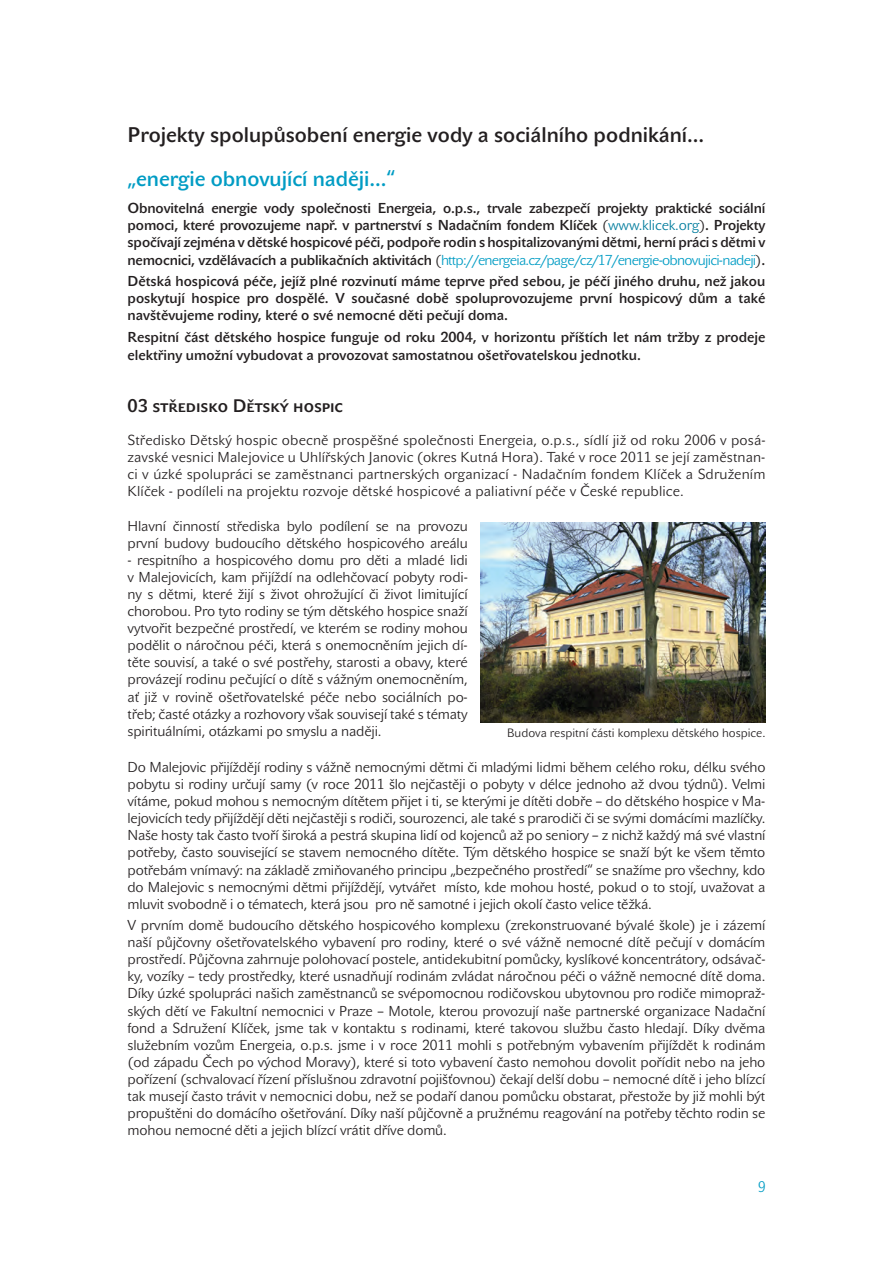
<style>
.page{position:relative;width:893px;height:1263px;background:#fff}
.page>*{position:absolute;margin:0;border:0;box-sizing:border-box;transform-origin:0 0}
.t1{font:700 21px/43.2px "John Sans Lite Pro";color:#231f20}
.t2{font:700 18px "John Sans Lite Pro";color:#231f20}
.t3{font:15px "John Sans Lite Pro";color:#009cc4;scale:.9 1}
.t4{font:14.25px/17.1px "John Sans Lite Pro";letter-spacing:-.01em;color:#231f20;text-align:justify}
.t5{font:700 14.25px/17.1px "John Sans Lite Pro";color:#231f20;text-align:justify}
.t6{font:12px "John Sans Lite Pro";color:#231f20}
.s1{color:#009cc4}
.s2{font-weight:400}
.s3{font-weight:400;color:#007c9d}
.s4{font-weight:400;color:#009cc4}
</style>
<div class="page">
<img style="left:480px;top:522px;width:285px;height:201px">
<p class="t1" style="left:128px;top:114px;width:578px">Projekty spolupůsobení energie vody a sociálního podnikání... <span class="s1">„energie obnovující naději...“</span></p>
<p class="t5" style="left:128px;top:200px;width:639px">Obnovitelná energie vody společnosti Energeia, o.p.s., trvale zabezpečí projekty praktické sociální pomoci, které provozujeme např. v partnerství s Nadačním fondem Klíček <span class="s2">(</span><span class="s3">www.klicek.org</span><span class="s2">)</span>. Projekty spočívají zejména v dětské hospicové péči, podpoře rodin s hospitalizovanými dětmi, herní práci s dětmi v nemocnici, vzdělávacích a publikačních aktivitách <span class="s2">(</span><span class="s4">http://energeia.cz/page/cz/17/energie-obnovujici-nadeji</span><span class="s2">)</span>.</p>
<p class="t5" style="left:128px;top:273px;width:639px">Dětská hospicová péče, jejíž plné rozvinutí máme teprve před sebou, je péčí jiného druhu, než jakou poskytují hospice pro dospělé. V současné době spoluprovozujeme první hospicový dům a také navštěvujeme rodiny, které o své nemocné děti pečují doma.</p>
<p class="t5" style="left:128px;top:328px;width:639px;line-height:18px">Respitní část dětského hospice funguje od roku 2004, v horizontu příštích let nám tržby z prodeje elektřiny umožní vybudovat a provozovat samostatnou ošetřovatelskou jednotku.</p>
<p class="t2" style="left:128px;top:395px;width:217px">03 středisko Dětský hospic</p>
<p class="t4" style="left:128px;top:431px;width:639px">Středisko Dětský hospic obecně prospěšné společnosti Energeia, o.p.s., sídlí již od roku 2006 v posá&shy;zavské vesnici Malejovice u Uhlířských Janovic (okres Kutná Hora). Také v roce 2011 se její zaměstnan&shy;ci v úzké spolupráci se zaměstnanci partnerských organizací - Nadačním fondem Klíček a Sdružením Klíček - podíleli na projektu rozvoje dětské hospicové a paliativní péče v České republice.</p>
<p class="t4" style="left:128px;top:517px;width:342px">Hlavní činností střediska bylo podílení se na provozu první budovy budoucího dětského hospicového areálu</p>
<p class="t4" style="left:128px;top:551px;width:342px">- respitního a hospicového domu pro děti a mladé lidi v Malejovicích, kam přijíždí na odlehčovací pobyty rodi&shy;ny s dětmi, které žijí s život ohrožující či život limitující chorobou. Pro tyto rodiny se tým dětského hospice snaží vytvořit bezpečné prostředí, ve kterém se rodiny mohou podělit o náročnou péči, která s onemocněním jejich dí&shy;těte souvisí, a také o své postřehy, starosti a obavy, které provázejí rodinu pečující o dítě s vážným onemocněním, ať již v rovině ošetřovatelské péče nebo sociálních po&shy;třeb; časté otázky a rozhovory však souvisejí také s tématy spirituálními, otázkami po smyslu a naději.</p>
<p class="t4" style="left:128px;top:758px;width:639px">Do Malejovic přijíždějí rodiny s vážně nemocnými dětmi či mladými lidmi během celého roku, délku svého pobytu si rodiny určují samy (v roce 2011 šlo nejčastěji o pobyty v délce jednoho až dvou týdnů). Velmi vítáme, pokud mohou s nemocným dítětem přijet i ti, se kterými je dítěti dobře – do dětského hospice v Ma&shy;lejovicích tedy přijíždějí děti nejčastěji s rodiči, sourozenci, ale také s prarodiči či se svými domácími mazlíčky.<br>Naše hosty tak často tvoří široká a pestrá skupina lidí od kojenců až po seniory – z nichž každý má své vlastní potřeby, často související se stavem nemocného dítěte. Tým dětského hospice se snaží být ke všem těmto potřebám vnímavý: na základě zmiňovaného principu „bezpečného prostředí“ se snažíme pro všechny, kdo do Malejovic s nemocnými dětmi přijíždějí, vytvářet místo, kde mohou hosté, pokud o to stojí, uvažovat a mluvit svobodně i o tématech, která jsou pro ně samotné i jejich okolí často velice těžká.</p>
<p class="t4" style="left:128px;top:917px;width:639px">V prvním domě budoucího dětského hospicového komplexu (zrekonstruované bývalé škole) je i zázemí naší půjčovny ošetřovatelského vybavení pro rodiny, které o své vážně nemocné dítě pečují v domácím prostředí. Půjčovna zahrnuje polohovací postele, antidekubitní pomůcky, kyslíkové koncentrátory, odsávač&shy;ky, vozíky – tedy prostředky, které usnadňují rodinám zvládat náročnou péči o vážně nemocné dítě doma.<br>Díky úzké spolupráci našich zaměstnanců se svépomocnou rodičovskou ubytovnou pro rodiče mimopraž&shy;ských dětí ve Fakultní nemocnici v Praze – Motole, kterou provozují naše partnerské organizace Nadační fond a Sdružení Klíček, jsme tak v kontaktu s rodinami, které takovou službu často hledají. Díky dvěma služebním vozům Energeia, o.p.s. jsme i v roce 2011 mohli s potřebným vybavením přijíždět k rodinám (od západu Čech po východ Moravy), které si toto vybavení často nemohou dovolit pořídit nebo na jeho pořízení (schvalovací řízení příslušnou zdravotní pojišťovnou) čekají delší dobu – nemocné dítě i jeho blízcí tak musejí často trávit v nemocnici dobu, než se podaří danou pomůcku obstarat, přestože by již mohli být propuštěni do domácího ošetřování. Díky naší půjčovně a pružnému reagování na potřeby těchto rodin se mohou nemocné děti a jejich blízcí vrátit dříve domů.</p>
<p class="t6" style="left:507px;top:726px;width:260px">Budova respitní části komplexu dětského hospice.</p>
<p class="t3" style="left:758px;top:1178px;width:10px">9</p>
</div>
